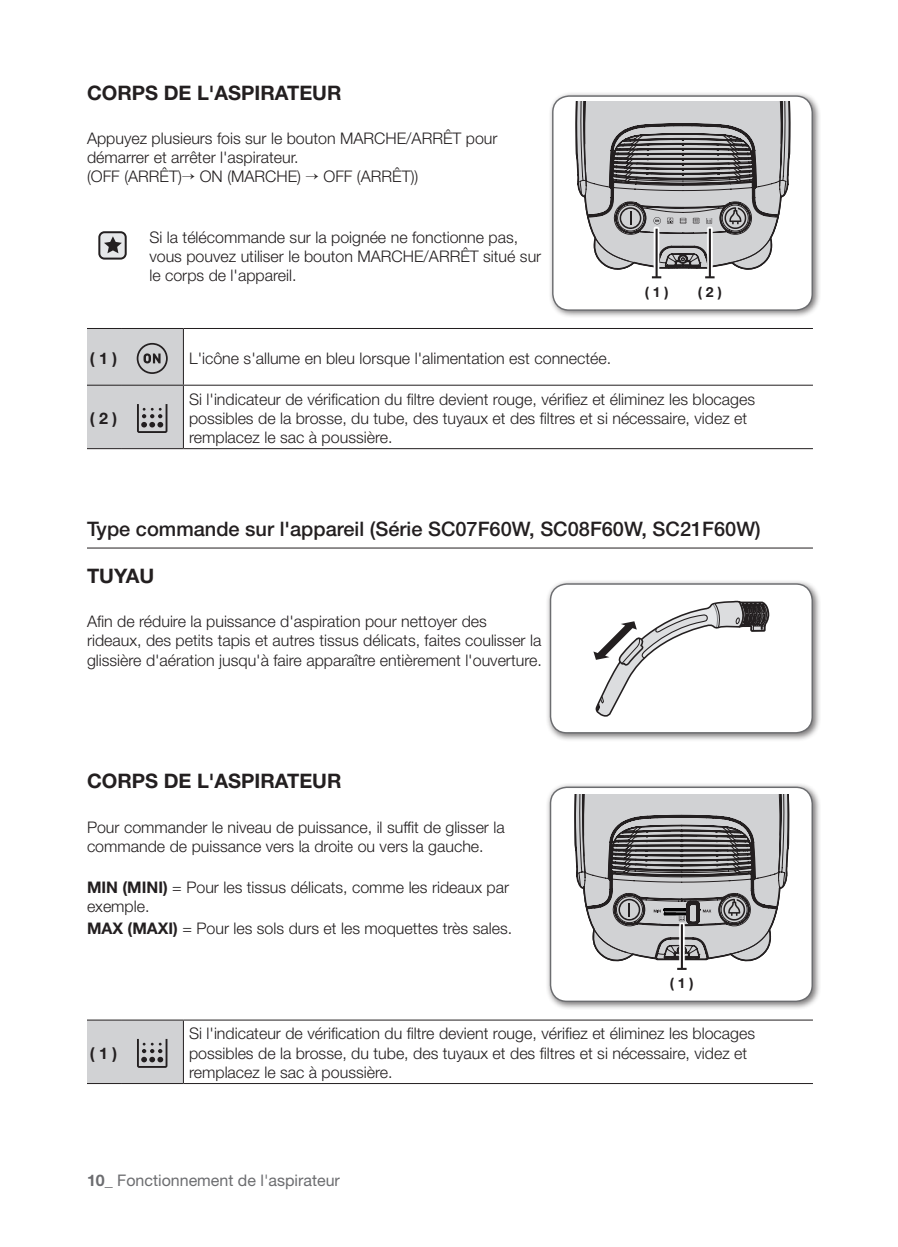
<style>
.page{position:relative;width:898px;height:1247px;background:#fff}
.page>*{position:absolute;margin:0;border:0;box-sizing:border-box;transform-origin:0 0}
.Level_2_Title{font:500 20px "Helvetica Neue LT Pro";color:#231f20}
.Level_1_Headline{font:700 20px "Helvetica Neue LT Pro";color:#231f20}
.Level_1_Body{font:300 16px/19.2px "Helvetica Neue LT Pro";color:#231f20}
.Level_3_Body{font:300 16px/19.2px "Helvetica Neue LT Pro";color:#231f20}
.t1{font:16px "Helvetica Neue LT Pro";color:#6c6d70}
.t2{font:700 16px "Helvetica Neue LT Pro";color:#231f20}
.type_in_figure{font:700 14px "Helvetica Neue LT Pro";color:#231f20}
.s1{font-weight:700}
</style>
<div class="page">
<hr style="left:87px;top:548px;width:726px;height:1px;background:#231f20">
<svg style="left:184px;top:384px;width:629px;height:1px"></svg>
<hr style="left:183px;top:329px;width:1px;height:56px;background:#231f20">
<hr style="left:183px;top:328px;width:630px;height:1px;background:#231f20">
<hr style="left:183px;top:386px;width:1px;height:62px;background:#231f20">
<hr style="left:183px;top:385px;width:630px;height:1px;background:#231f20">
<hr style="left:183px;top:448px;width:630px;height:1px;background:#231f20">
<svg style="left:87px;top:328px;width:96px;height:121px;background:#c4c5c7"></svg>
<hr style="left:87px;top:1019px;width:34px;height:1px;background:#231f20">
<hr style="left:87px;top:1083px;width:34px;height:1px;background:#231f20">
<hr style="left:121px;top:1019px;width:62px;height:1px;background:#231f20">
<hr style="left:121px;top:1083px;width:62px;height:1px;background:#231f20">
<hr style="left:183px;top:1020px;width:1px;height:63px;background:#231f20">
<hr style="left:183px;top:1019px;width:630px;height:1px;background:#231f20">
<hr style="left:183px;top:1083px;width:630px;height:1px;background:#231f20">
<svg style="left:87px;top:1020px;width:96px;height:63px;background:#c6c7c9"></svg>
<div style="left:99px;top:232px;width:27px;height:27px;background:#e6e7e9;border-radius:5px"></div>
<div style="left:98px;top:231px;width:29px;height:29px;border:2px solid #231f20;border-radius:5px"></div>
<svg style="left:104px;top:236px;width:18px;height:17px"></svg>
<div style="left:545px;top:579px;width:275px;height:163px;background:#231f20;opacity:.6"></div>
<div style="left:550px;top:584px;width:262px;height:149px;background:#fff;border-radius:16px"></div>
<div style="left:550px;top:583px;width:263px;height:150px;border:1px solid #6c6d70;border-radius:16px"></div>
<svg style="left:593px;top:601px;width:176px;height:116px"></svg>
<div style="left:545px;top:782px;width:275px;height:228px;background:#231f20;opacity:.6"></div>
<div style="left:550px;top:787px;width:262px;height:214px;background:#fff;border-radius:16px"></div>
<div style="left:550px;top:786px;width:263px;height:216px;border:1px solid #6c6d70;border-radius:16px"></div>
<svg style="left:574px;top:795px;width:215px;height:166px;background:#a8a7a9"></svg>
<svg style="left:675px;top:922px;width:13px;height:46px"></svg>
<hr style="left:681px;top:924px;width:2px;height:45px;background:#231f20">
<svg style="left:677px;top:968px;width:10px;height:2px"></svg>
<div style="left:548px;top:91px;width:272px;height:228px;background:#231f20;opacity:.6"></div>
<div style="left:553px;top:96px;width:259px;height:214px;background:#fff;border-radius:16px"></div>
<div style="left:552px;top:95px;width:261px;height:216px;border:1px solid #6c6d70;border-radius:16px"></div>
<svg style="left:575px;top:101px;width:215px;height:169px;background:#a9a9aa"></svg>
<svg style="left:650px;top:227px;width:13px;height:52px"></svg>
<hr style="left:655px;top:229px;width:2px;height:48px;background:#231f20">
<svg style="left:652px;top:276px;width:9px;height:2px"></svg>
<svg style="left:703px;top:227px;width:13px;height:52px"></svg>
<hr style="left:709px;top:229px;width:2px;height:48px;background:#231f20">
<svg style="left:705px;top:276px;width:9px;height:2px"></svg>
<p class="Level_1_Headline" style="left:87px;top:80px;width:256px">CORPS DE L'ASPIRATEUR</p>
<p class="Level_1_Body" style="left:87px;top:128px;width:412px">Appuyez plusieurs fois sur le bouton MARCHE/ARRÊT pour démarrer et arrêter l'aspirateur.<br>(OFF (ARRÊT)→ ON (MARCHE) → OFF (ARRÊT))</p>
<p class="Level_3_Body" style="left:149px;top:227px;width:393px">Si la télécommande sur la poignée ne fonctionne pas, vous pouvez utiliser le bouton MARCHE/ARRÊT situé sur le corps de l'appareil.</p>
<p class="t2" style="left:90px;top:348px;width:29px">( 1 )</p>
<p class="Level_1_Body" style="left:189px;top:348px;width:424px">L'icône s'allume en bleu lorsque l'alimentation est connectée.</p>
<p class="type_in_figure" style="left:644px;top:283px;width:25px">( 1 )</p>
<p class="type_in_figure" style="left:698px;top:283px;width:25px">( 2 )</p>
<p class="t2" style="left:90px;top:408px;width:29px">( 2 )</p>
<p class="Level_1_Body" style="left:189px;top:389px;width:567px">Si l'indicateur de vérification du filtre devient rouge, vérifiez et éliminez les blocages possibles de la brosse, du tube, des tuyaux et des filtres et si nécessaire, videz et remplacez le sac à poussière.</p>
<p class="Level_2_Title" style="left:87px;top:517px;width:675px">Type commande sur l'appareil (Série SC07F60W, SC08F60W, SC21F60W)</p>
<p class="Level_1_Headline" style="left:87px;top:563px;width:69px">TUYAU</p>
<p class="Level_1_Body" style="left:87px;top:611px;width:456px">Afin de réduire la puissance d'aspiration pour nettoyer des rideaux, des petits tapis et autres tissus délicats, faites coulisser la glissière d'aération jusqu'à faire apparaître entièrement l'ouverture.</p>
<p class="Level_1_Headline" style="left:87px;top:769px;width:256px">CORPS DE L'ASPIRATEUR</p>
<p class="Level_1_Body" style="left:87px;top:817px;width:419px">Pour commander le niveau de puissance, il suffit de glisser la commande de puissance vers la droite ou vers la gauche.</p>
<p class="Level_1_Body" style="left:87px;top:877px;width:424px"><span class="s1">MIN (MINI)</span> = Pour les tissus délicats, comme les rideaux par exemple.</p>
<p class="Level_1_Body" style="left:87px;top:918px;width:427px"><span class="s1">MAX (MAXI)</span> = Pour les sols durs et les moquettes très sales.</p>
<p class="type_in_figure" style="left:670px;top:974px;width:25px">( 1 )</p>
<p class="t2" style="left:90px;top:1043px;width:29px">( 1 )</p>
<p class="Level_1_Body" style="left:189px;top:1024px;width:567px">Si l'indicateur de vérification du filtre devient rouge, vérifiez et éliminez les blocages possibles de la brosse, du tube, des tuyaux et des filtres et si nécessaire, videz et remplacez le sac à poussière.</p>
<p class="t1" style="left:87px;top:1170px;width:254px"><span class="s1">10_</span> Fonctionnement de l'aspirateur</p>
</div>
